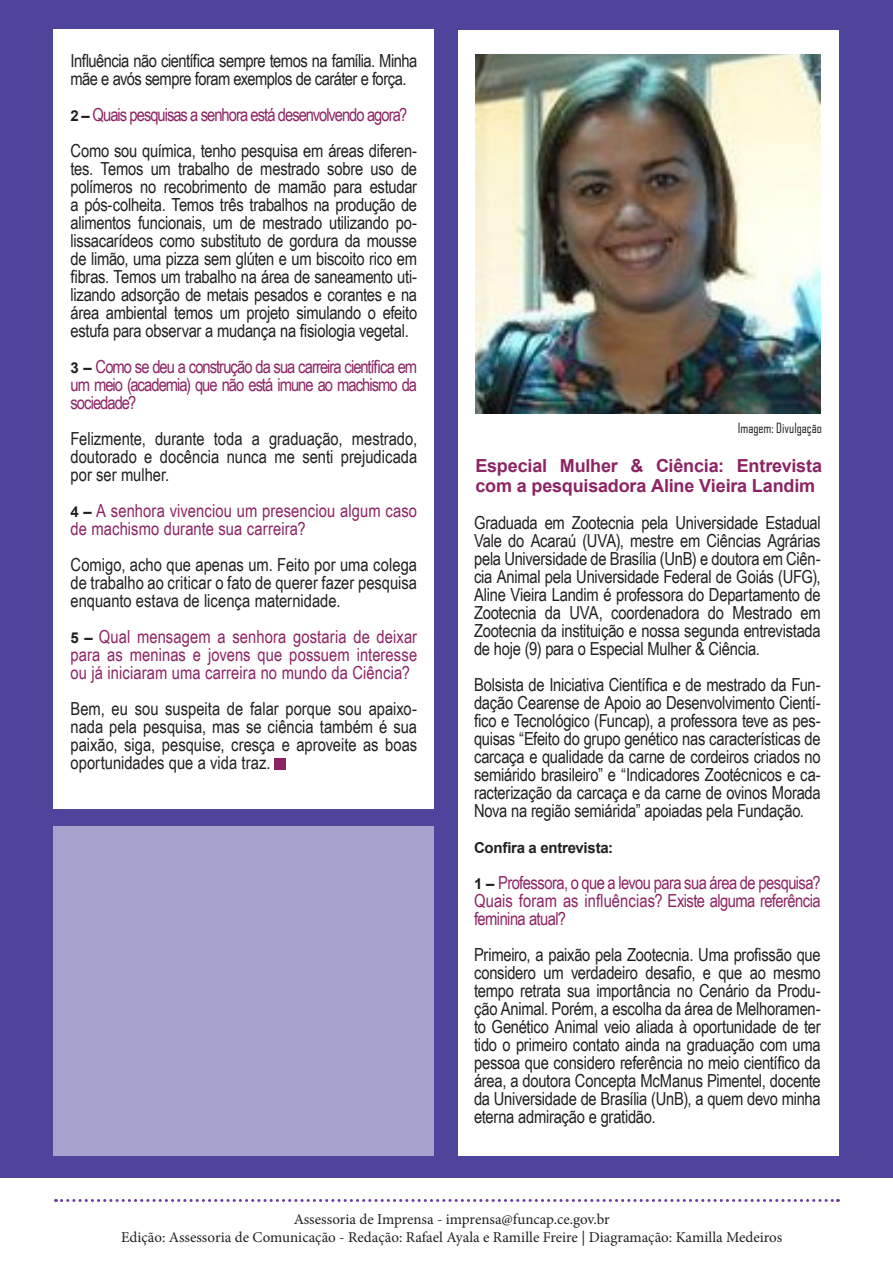
<style>
.page{position:relative;width:893px;height:1263px;background:#fff}
.page>*{position:absolute;margin:0;border:0;box-sizing:border-box;transform-origin:0 0}
.t1{font:18px/18px "Arial Narrow";letter-spacing:-.015em;color:#231f20;text-align:justify}
.t2{font:18px/18px "Arial Narrow";letter-spacing:-.02em;color:#8c2464;text-align:justify}
.t3{font:18px/18px "Arial Narrow";letter-spacing:.005em;color:#8c2464}
.t4{font:700 18px/19.5px "Arial";letter-spacing:-.01em;color:#8c2464}
.t5{font:18px "Arial Narrow";letter-spacing:-.055em;color:#8c2464}
.t6{font:15px/18px "Minion Pro";color:#231f20;text-align:center}
.t7{font:700 15px "Arial";letter-spacing:-.02em;color:#231f20}
.t8{font:13.5px "Agency FB";color:#231f20}
.s1{font-family:"Arial";font-weight:700;font-size:15px;color:#231f20}
</style>
<div class="page">
<svg style="left:56px;top:1199px;width:782px;height:3px"></svg>
<div style="left:0;top:0;width:892px;height:1178px;background:#4e449c"></div>
<div style="left:458px;top:30px;width:380px;height:1126px;background:#fff"></div>
<div style="left:54px;top:30px;width:380px;height:779px;background:#fff"></div>
<hr style="left:892px;top:0;width:1px;height:1178px;background:#4e449c">
<img style="left:475px;top:54px;width:346px;height:360px">
<div style="left:274px;top:758px;width:12px;height:11px;background:#8c2464"></div>
<div style="left:54px;top:826px;width:380px;height:330px;background:#a6a1cd"></div>
<p class="t1" style="left:71px;top:51px;width:348px">Influência não científica sempre temos na família. Minha mãe e avós sempre foram exemplos de caráter e força.</p>
<p class="t5" style="left:71px;top:102px;width:338px"><span class="s1">2 –</span> Quais pesquisas a senhora está desenvolvendo agora?</p>
<p class="t1" style="left:71px;top:141px;width:348px">Como sou química, tenho pesquisa em áreas diferen&shy;tes. Temos um trabalho de mestrado sobre uso de polímeros no recobrimento de mamão para estudar a pós-colheita. Temos três trabalhos na produção de alimentos funcionais, um de mestrado utilizando po&shy;lissacarídeos como substituto de gordura da mousse de limão, uma pizza sem glúten e um biscoito rico em fibras. Temos um trabalho na área de saneamento uti&shy;lizando adsorção de metais pesados e corantes e na área ambiental temos um projeto simulando o efeito estufa para observar a mudança na fisiologia vegetal.</p>
<p class="t2" style="left:71px;top:357px;width:348px"><span class="s1">3 –</span> Como se deu a construção da sua carreira científica em um meio (academia) que não está imune ao machismo da sociedade?</p>
<p class="t1" style="left:71px;top:429px;width:348px">Felizmente, durante toda a graduação, mestrado, doutorado e docência nunca me senti prejudicada por ser mulher.</p>
<p class="t3" style="left:71px;top:501px;width:348px"><span class="s1">4 –</span> A senhora vivenciou um presenciou algum caso de machismo durante sua carreira?</p>
<p class="t1" style="left:71px;top:555px;width:348px">Comigo, acho que apenas um. Feito por uma colega de trabalho ao criticar o fato de querer fazer pesquisa enquanto estava de licença maternidade.</p>
<p class="t2" style="left:71px;top:627px;width:348px"><span class="s1">5 –</span> Qual mensagem a senhora gostaria de deixar para as meninas e jovens que possuem interesse ou já iniciaram uma carreira no mundo da Ciência?</p>
<p class="t1" style="left:71px;top:699px;width:348px">Bem, eu sou suspeita de falar porque sou apaixo&shy;nada pela pesquisa, mas se ciência também é sua paixão, siga, pesquise, cresça e aproveite as boas oportunidades que a vida traz.</p>
<p class="t8" style="left:738px;top:420px;width:86px">Imagem: Divulgação</p>
<p class="t4" style="left:475px;top:457px;width:348px">Especial Mulher &amp; Ciência: Entrevista com a pesquisadora Aline Vieira Landim</p>
<p class="t1" style="left:474px;top:513px;width:348px">Graduada em Zootecnia pela Universidade Estadual Vale do Acaraú (UVA), mestre em Ciências Agrárias pela Universidade de Brasília (UnB) e doutora em Ciên&shy;cia Animal pela Universidade Federal de Goiás (UFG), Aline Vieira Landim é professora do Departamento de Zootecnia da UVA, coordenadora do Mestrado em Zootecnia da instituição e nossa segunda entrevistada de hoje (9) para o Especial Mulher &amp; Ciência.</p>
<p class="t1" style="left:474px;top:675px;width:348px">Bolsista de Iniciativa Científica e de mestrado da Fun&shy;dação Cearense de Apoio ao Desenvolvimento Cientí&shy;fico e Tecnológico (Funcap), a professora teve as pes&shy;quisas “Efeito do grupo genético nas características de carcaça e qualidade da carne de cordeiros criados no semiárido brasileiro” e “Indicadores Zootécnicos e ca&shy;racterização da carcaça e da carne de ovinos Morada Nova na região semiárida” apoiadas pela Fundação.</p>
<p class="t7" style="left:474px;top:837px;width:141px">Confira a entrevista:</p>
<p class="t2" style="left:474px;top:873px;width:348px"><span class="s1">1 –</span> Professora, o que a levou para sua área de pesquisa?<br>Quais foram as influências? Existe alguma referência feminina atual?</p>
<p class="t1" style="left:474px;top:945px;width:348px">Primeiro, a paixão pela Zootecnia. Uma profissão que considero um verdadeiro desafio, e que ao mesmo tempo retrata sua importância no Cenário da Produ&shy;ção Animal. Porém, a escolha da área de Melhoramen&shy;to Genético Animal veio aliada à oportunidade de ter tido o primeiro contato ainda na graduação com uma pessoa que considero referência no meio científico da área, a doutora Concepta McManus Pimentel, docente da Universidade de Brasília (UnB), a quem devo minha eterna admiração e gratidão.</p>
<p class="t6" style="left:121px;top:1210px;width:663px">Assessoria de Imprensa - imprensa@funcap.ce.gov.br<br>Edição: Assessoria de Comunicação - Redação: Rafael Ayala e Ramille Freire | Diagramação: Kamilla Medeiros</p>
</div>
